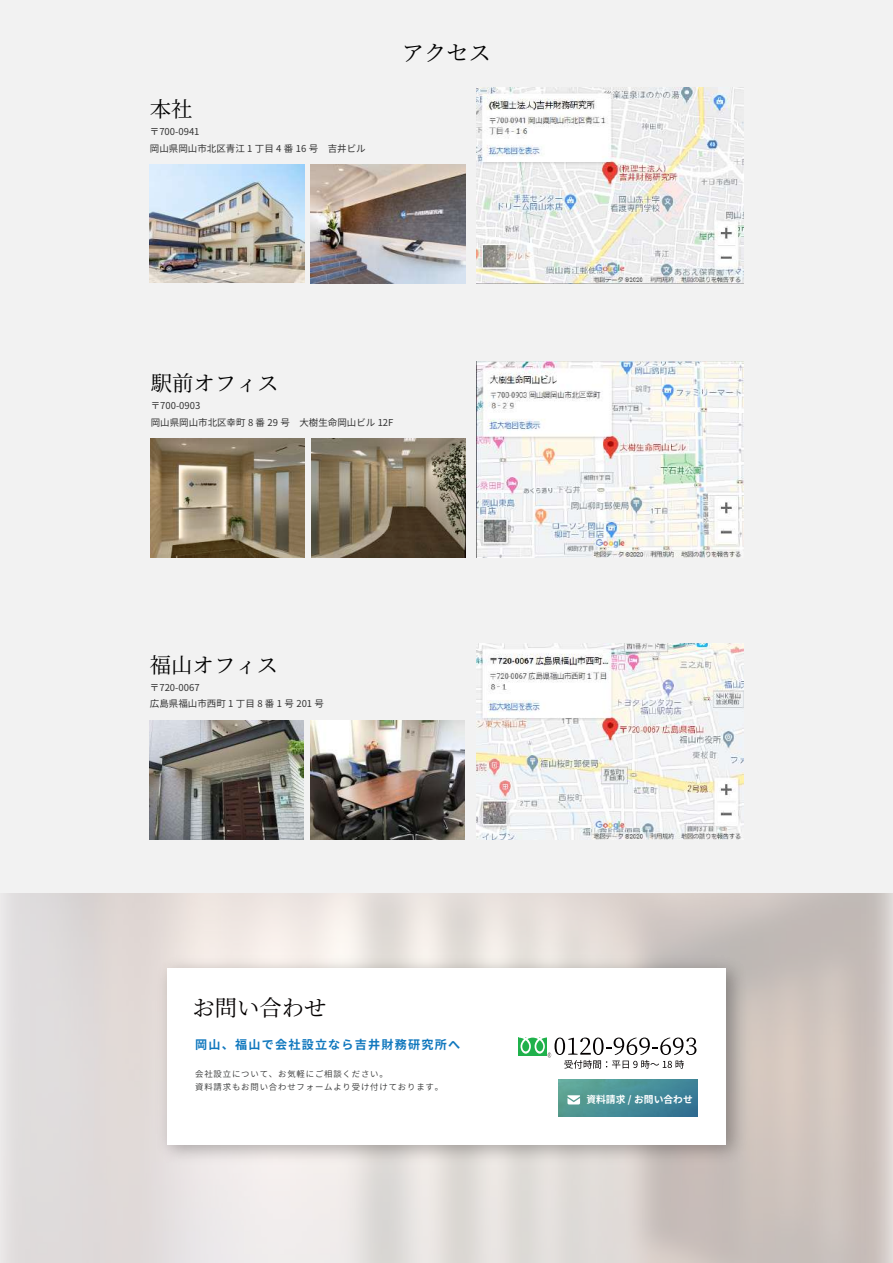
<style>
.page{position:relative;width:893px;height:1263px;background:#fff}
.page>*{position:absolute;margin:0;border:0;box-sizing:border-box;transform-origin:0 0}
.t1{font:22.35px "Source Han Serif";color:#040000}
.t2{font:22.35px "Source Han Serif";color:#000}
.t3{font:21.45px "Source Han Serif";color:#000}
.t4{font:21.3px "Source Han Serif";color:#000}
.t5{font:700 12.15px "Source Han Sans JP";letter-spacing:.1em;color:#1178be}
.t6{font:700 9.75px "Noto Sans CJ Kjp";color:#fff}
.t7{font:9.45px/16.6px "Noto Sans CJ Kjp";color:#333}
.t8{font:8.4px/13px "Source Han Sans JP";letter-spacing:.1em;color:#323333}
</style>
<div class="page">
<div style="left:167px;top:968px;width:559px;height:176px;background:#fff"></div>
<div style="left:558px;top:1079px;width:140px;height:38px;background:linear-gradient(to right,#5da596,#367997)"></div>
<svg style="left:567px;top:1095px;width:13px;height:9px"></svg>
<svg style="left:519px;top:1037px;width:177px;height:32px"></svg>
<div style="left:0;top:0;width:893px;height:892px;background:#f2f2f2"></div>
<img style="left:311px;top:439px;width:154px;height:118px">
<img style="left:150px;top:439px;width:155px;height:118px">
<img style="left:310px;top:720px;width:155px;height:119px">
<img style="left:150px;top:720px;width:154px;height:119px">
<img style="left:150px;top:164px;width:154px;height:119px">
<img style="left:311px;top:164px;width:154px;height:119px">
<img style="left:476px;top:88px;width:267px;height:196px">
<img style="left:477px;top:362px;width:266px;height:195px">
<img style="left:476px;top:643px;width:267px;height:196px">
<h2 class="t3" style="left:150px;top:97px;width:44px">本社</h2>
<p class="t7" style="left:150px;top:123px;width:217px">〒700-0941<br>岡山県岡山市北区青江 1 丁目 4 番 16 号　吉井ビル</p>
<h1 class="t2" style="left:402px;top:40px;width:91px">アクセス</h1>
<h3 class="t4" style="left:151px;top:371px;width:130px">駅前オフィス</h3>
<p class="t7" style="left:151px;top:398px;width:244px">〒700-0903<br>岡山県岡山市北区幸町 8 番 29 号　大樹生命岡山ビル 12F</p>
<h2 class="t3" style="left:150px;top:653px;width:130px">福山オフィス</h2>
<p class="t7" style="left:150px;top:679px;width:176px">〒720-0067<br>広島県福山市西町 1 丁目 8 番 1 号 201 号</p>
<h1 class="t1" style="left:192px;top:995px;width:135px">お問い合わせ</h1>
<p class="t5" style="left:195px;top:1037px;width:266px">岡山、福山で会社設立なら吉井財務研究所へ</p>
<p class="t8" style="left:195px;top:1067px;width:249px">会社設立について、お気軽にご相談ください。<br>資料請求もお問い合わせフォームより受け付けております。</p>
<p class="t6" style="left:586px;top:1094px;width:108px">資料請求 / お問い合わせ</p>
</div>
